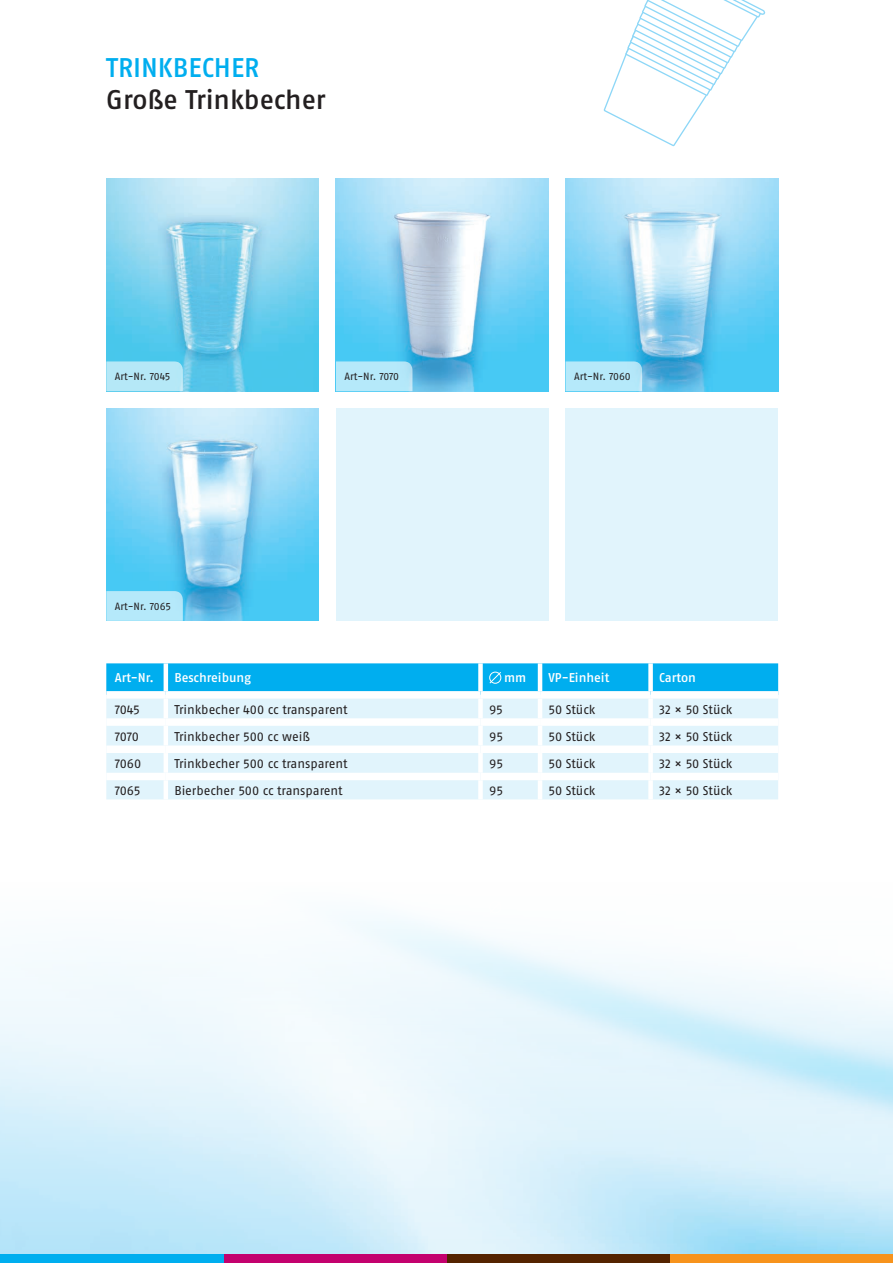
<style>
.page{position:relative;width:893px;height:1263px;background:#fff}
.page>*{position:absolute;margin:0;border:0;box-sizing:border-box;transform-origin:0 0}
.t1{font:27px "Fago No Med Lf";letter-spacing:-.005em;color:#231f20}
.t2{font:27px "Fago No Med Lf";color:#00aeef}
.t3{font:12.75px "Fago No Regular LF";letter-spacing:-.005em;color:#231f20}
.t4{font:12.75px "Fago No Med Lf";letter-spacing:-.005em;color:#fff}
.t5{font:10.5px "Fago No Regular LF";color:#231f20}
.s1{font-family:"Fago No Regular Expert"}
</style>
<div class="page">
<img style="left:106px;top:179px;width:213px;height:212px">
<svg style="left:603px;top:0;width:163px;height:146px"></svg>
<div style="left:670px;top:1254px;width:223px;height:9px;background:#f7931d"></div>
<div style="left:446px;top:1254px;width:224px;height:9px;background:#542300"></div>
<div style="left:223px;top:1254px;width:223px;height:9px;background:#c3016e"></div>
<div style="left:0;top:1254px;width:223px;height:9px;background:#00aeef"></div>
<img style="left:566px;top:179px;width:212px;height:212px">
<div style="left:566px;top:361px;width:76px;height:30px;background:#b5e9fa"></div>
<img style="left:106px;top:408px;width:213px;height:213px">
<svg style="left:106px;top:591px;width:77px;height:30px;background:#b2e8f9"></svg>
<img style="left:336px;top:179px;width:213px;height:212px">
<div style="left:336px;top:361px;width:76px;height:30px;background:#b5e9fa"></div>
<div style="left:566px;top:408px;width:212px;height:213px;background:#e1f4fc"></div>
<div style="left:336px;top:408px;width:213px;height:213px;background:#e1f4fc"></div>
<div style="left:106px;top:361px;width:77px;height:30px;background:#b5e8f7"></div>
<div style="left:106px;top:699px;width:672px;height:100px;background:#e1f4fc"></div>
<hr style="left:164px;top:699px;width:4px;height:19px;background:#fff">
<div style="left:478px;top:699px;width:5px;height:19px;background:#fff"></div>
<hr style="left:538px;top:699px;width:4px;height:19px;background:#fff">
<div style="left:648px;top:699px;width:5px;height:19px;background:#fff"></div>
<hr style="left:164px;top:726px;width:4px;height:19px;background:#fff">
<div style="left:478px;top:726px;width:5px;height:19px;background:#fff"></div>
<hr style="left:538px;top:726px;width:4px;height:19px;background:#fff">
<div style="left:648px;top:726px;width:5px;height:19px;background:#fff"></div>
<hr style="left:164px;top:753px;width:4px;height:20px;background:#fff">
<div style="left:478px;top:753px;width:5px;height:20px;background:#fff"></div>
<hr style="left:538px;top:753px;width:4px;height:20px;background:#fff">
<div style="left:648px;top:753px;width:5px;height:20px;background:#fff"></div>
<hr style="left:164px;top:780px;width:4px;height:19px;background:#fff">
<div style="left:478px;top:780px;width:5px;height:19px;background:#fff"></div>
<hr style="left:538px;top:780px;width:4px;height:19px;background:#fff">
<div style="left:648px;top:780px;width:5px;height:19px;background:#fff"></div>
<div style="left:106px;top:718px;width:60px;height:8px;background:#fff"></div>
<div style="left:166px;top:718px;width:314px;height:8px;background:#fff"></div>
<div style="left:480px;top:718px;width:60px;height:8px;background:#fff"></div>
<div style="left:540px;top:718px;width:111px;height:8px;background:#fff"></div>
<div style="left:651px;top:718px;width:127px;height:8px;background:#fff"></div>
<div style="left:106px;top:745px;width:60px;height:8px;background:#fff"></div>
<div style="left:166px;top:745px;width:314px;height:8px;background:#fff"></div>
<div style="left:480px;top:745px;width:60px;height:8px;background:#fff"></div>
<div style="left:540px;top:745px;width:111px;height:8px;background:#fff"></div>
<div style="left:651px;top:745px;width:127px;height:8px;background:#fff"></div>
<div style="left:106px;top:773px;width:60px;height:7px;background:#fff"></div>
<div style="left:166px;top:773px;width:314px;height:7px;background:#fff"></div>
<div style="left:480px;top:773px;width:60px;height:7px;background:#fff"></div>
<div style="left:540px;top:773px;width:111px;height:7px;background:#fff"></div>
<div style="left:651px;top:773px;width:127px;height:7px;background:#fff"></div>
<svg style="left:106px;top:663px;width:672px;height:32px;background:#28baf1"></svg>
<h1 class="t2" style="left:106px;top:52px;width:155px">TRINKBECHER</h1>
<h1 class="t1" style="left:106px;top:84px;width:221px">Große Trinkbecher</h1>
<p class="t5" style="left:115px;top:370px;width:57px">Art-Nr. 7045</p>
<p class="t5" style="left:344px;top:370px;width:56px">Art-Nr. 7070</p>
<p class="t5" style="left:115px;top:600px;width:58px">Art-Nr. 7065</p>
<p class="t5" style="left:574px;top:370px;width:58px">Art-Nr. 7060</p>
<p class="t4" style="left:115px;top:670px;width:41px">Art-Nr.</p>
<p class="t4" style="left:174px;top:670px;width:78px">Beschreibung</p>
<p class="t4" style="left:504px;top:670px;width:24px">mm</p>
<p class="t4" style="left:549px;top:670px;width:62px">VP-Einheit</p>
<p class="t4" style="left:659px;top:670px;width:38px">Carton</p>
<p class="t3" style="left:115px;top:702px;width:27px">7045</p>
<p class="t3" style="left:174px;top:702px;width:175px">Trinkbecher 400 cc transparent</p>
<p class="t3" style="left:489px;top:702px;width:15px">95</p>
<p class="t3" style="left:549px;top:702px;width:48px">50 Stück</p>
<p class="t3" style="left:659px;top:702px;width:75px">32 <span class="s1">+</span> 50 Stück</p>
<p class="t3" style="left:115px;top:729px;width:25px">7070</p>
<p class="t3" style="left:174px;top:729px;width:137px">Trinkbecher 500 cc weiß</p>
<p class="t3" style="left:489px;top:729px;width:15px">95</p>
<p class="t3" style="left:549px;top:729px;width:48px">50 Stück</p>
<p class="t3" style="left:659px;top:729px;width:75px">32 <span class="s1">+</span> 50 Stück</p>
<p class="t3" style="left:115px;top:756px;width:28px">7060</p>
<p class="t3" style="left:174px;top:756px;width:175px">Trinkbecher 500 cc transparent</p>
<p class="t3" style="left:489px;top:756px;width:15px">95</p>
<p class="t3" style="left:549px;top:756px;width:48px">50 Stück</p>
<p class="t3" style="left:659px;top:756px;width:75px">32 <span class="s1">+</span> 50 Stück</p>
<p class="t3" style="left:115px;top:783px;width:27px">7065</p>
<p class="t3" style="left:174px;top:783px;width:170px">Bierbecher 500 cc transparent</p>
<p class="t3" style="left:489px;top:783px;width:15px">95</p>
<p class="t3" style="left:549px;top:783px;width:48px">50 Stück</p>
<p class="t3" style="left:659px;top:783px;width:75px">32 <span class="s1">+</span> 50 Stück</p>
</div>
